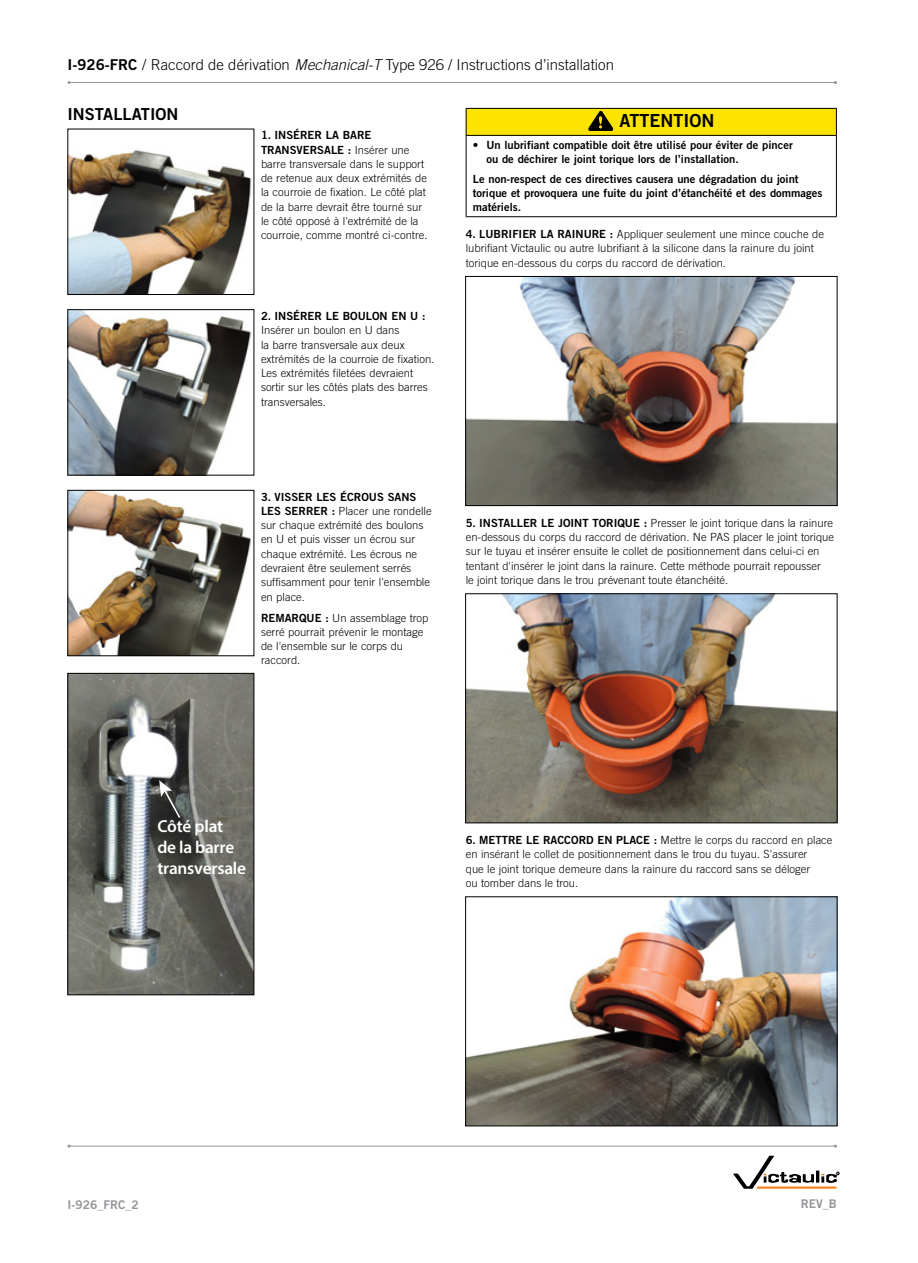
<style>
.page{position:relative;width:918px;height:1263px;background:#fff}
.page>*{position:absolute;margin:0;border:0;box-sizing:border-box;transform-origin:0 0}
.t1{font:18px "Trade Gothic LT Std Bd 2";color:#000}
.t2{font:600 17.4px/20.9px "Myriad Pro";letter-spacing:-.015em;color:#fff}
.t3{font:16.5px "Trade Gothic LT Std Bd 2";color:#000}
.t4{font:300 15px "Trade Gothic LT Std";color:#000}
.t5{font:12px "Trade Gothic LT Std Bd 2";color:#939598}
.t6{font:300 11.25px/14.2px "Trade Gothic LT Std";color:#000}
.t7{font:11.25px/14.2px "Trade Gothic LT Std Bd 2";color:#000}
.s1{font-family:"Trade Gothic LT Std Bd 2";font-weight:400}
.s2{font-style:italic}
.s3{font-family:"Trade Gothic LT Std";font-weight:300}
</style>
<div class="page">
<svg style="left:733px;top:1156px;width:106px;height:33px"></svg>
<hr style="left:69px;top:1146px;width:767px;height:1px;background:#939598">
<hr style="left:69px;top:82px;width:767px;height:1px;background:#939598">
<img style="left:70px;top:149px;width:182px;height:144px">
<div style="left:68px;top:129px;width:186px;height:166px;border:1px solid #000"></div>
<img style="left:70px;top:311px;width:181px;height:162px">
<div style="left:68px;top:309px;width:186px;height:166px;border:1px solid #000"></div>
<img style="left:70px;top:492px;width:182px;height:162px">
<div style="left:68px;top:490px;width:186px;height:166px;border:1px solid #000"></div>
<img style="left:70px;top:675px;width:182px;height:318px">
<svg style="left:159px;top:780px;width:23px;height:40px"></svg>
<div style="left:68px;top:673px;width:186px;height:322px;border:1px solid #000"></div>
<div style="left:466px;top:108px;width:370px;height:27px;background:#fde300"></div>
<hr style="left:466px;top:108px;width:371px;height:1px;background:#000">
<svg style="left:466px;top:109px;width:1px;height:26px"></svg>
<svg style="left:836px;top:109px;width:1px;height:26px"></svg>
<hr style="left:466px;top:136px;width:1px;height:80px;background:#000">
<hr style="left:466px;top:135px;width:371px;height:1px;background:#000">
<hr style="left:836px;top:136px;width:1px;height:80px;background:#000">
<hr style="left:466px;top:216px;width:371px;height:1px;background:#000">
<svg style="left:588px;top:111px;width:25px;height:20px"></svg>
<img style="left:467px;top:278px;width:368px;height:226px">
<div style="left:465px;top:276px;width:372px;height:230px;border:1px solid #000"></div>
<img style="left:467px;top:595px;width:368px;height:226px">
<div style="left:465px;top:593px;width:372px;height:230px;border:1px solid #000"></div>
<img style="left:467px;top:898px;width:368px;height:226px">
<div style="left:465px;top:896px;width:372px;height:230px;border:1px solid #000"></div>
<h3 class="t4" style="left:68px;top:56px;width:548px"><span class="s1">I-926-FRC</span> / Raccord de dérivation <span class="s2">Mechanical-T</span> Type 926 / Instructions d’installation</h3>
<h3 class="t3" style="left:68px;top:104px;width:112px">INSTALLATION</h3>
<p class="t7" style="left:261px;top:128px;width:150px">1. INSÉRER LA BARE<br>TRANSVERSALE : <span class="s3">Insérer une</span></p>
<p class="t6" style="left:261px;top:157px;width:168px">barre transversale dans le support de retenue aux deux extrémités de la courroie de fixation. Le côté plat de la barre devrait être tourné sur le côté opposé à l'extrémité de la courroie, comme montré ci-contre.</p>
<h1 class="t1" style="left:620px;top:109px;width:97px">ATTENTION</h1>
<p class="t7" style="left:486px;top:138px;width:308px;text-indent:-14px">• Un lubrifiant compatible doit être utilisé pour éviter de pincer ou de déchirer le joint torique lors de l’installation.</p>
<p class="t7" style="left:473px;top:171px;width:351px">Le non-respect de ces directives causera une dégradation du joint torique et provoquera une fuite du joint d’étanchéité et des dommages matériels.</p>
<p class="t6" style="left:466px;top:227px;width:360px"><span class="s1">4. LUBRIFIER LA RAINURE :</span> Appliquer seulement une mince couche de lubrifiant Victaulic ou autre lubrifiant à la silicone dans la rainure du joint torique en-dessous du corps du raccord de dérivation.</p>
<p class="t7" style="left:261px;top:309px;width:166px">2. INSÉRER LE BOULON EN U :</p>
<p class="t6" style="left:261px;top:323px;width:175px">Insérer un boulon en U dans<br>la barre transversale aux deux extrémités de la courroie de fixation.<br>Les extrémités filetées devraient sortir sur les côtés plats des barres transversales.</p>
<p class="t7" style="left:261px;top:489px;width:157px">3. VISSER LES ÉCROUS SANS</p>
<p class="t6" style="left:261px;top:504px;width:172px"><span class="s1">LES SERRER :</span> Placer une rondelle sur chaque extrémité des boulons en U et puis visser un écrou sur chaque extrémité. Les écrous ne devraient être seulement serrés suffisamment pour tenir l'ensemble en place.</p>
<p class="t6" style="left:261px;top:610px;width:169px"><span class="s1">REMARQUE :</span> Un assemblage trop serré pourrait prévenir le montage de l'ensemble sur le corps du raccord.</p>
<p class="t6" style="left:466px;top:516px;width:370px"><span class="s1">5. INSTALLER LE JOINT TORIQUE :</span> Presser le joint torique dans la rainure en-dessous du corps du raccord de dérivation. Ne PAS placer le joint torique sur le tuyau et insérer ensuite le collet de positionnement dans celui-ci en tentant d'insérer le joint dans la rainure. Cette méthode pourrait repousser<br>le joint torique dans le trou prévenant toute étanchéité.</p>
<h2 class="t2" style="left:157px;top:816px;width:90px">Côté plat de la barre transversale</h2>
<p class="t6" style="left:466px;top:833px;width:368px"><span class="s1">6. METTRE LE RACCORD EN PLACE :</span> Mettre le corps du raccord en place en insérant le collet de positionnement dans le trou du tuyau. S'assurer<br>que le joint torique demeure dans la rainure du raccord sans se déloger<br>ou tomber dans le trou.</p>
<p class="t5" style="left:68px;top:1197px;width:73px">I-926_FRC_2</p>
<p class="t5" style="left:801px;top:1197px;width:38px">REV_B</p>
</div>
